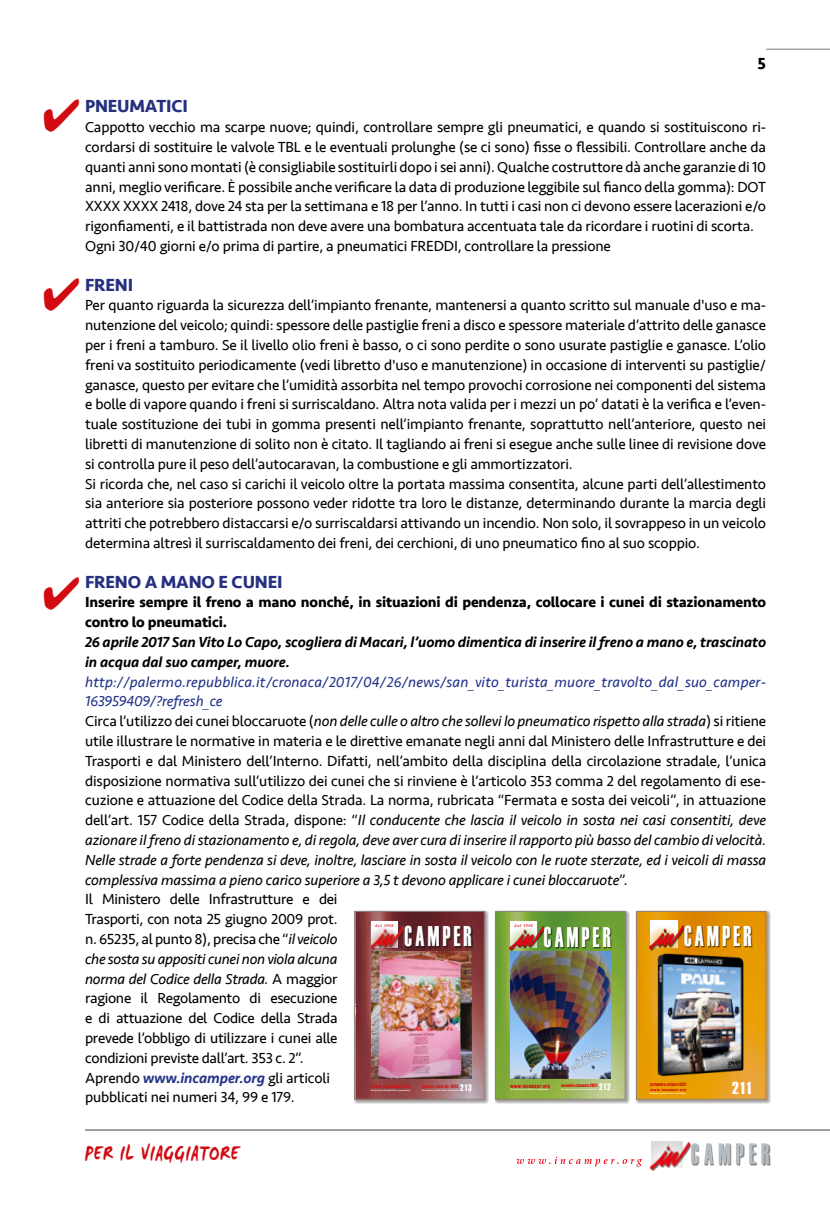
<style>
.page{position:relative;width:830px;height:1212px;background:#fff}
.page>*{position:absolute;margin:0;border:0;box-sizing:border-box;transform-origin:0 0}
.t1{font:28.5px "Haettenschweiler";letter-spacing:.16em;color:#fff;scale:.72 1}
.t2{font:28.35px "Haettenschweiler";letter-spacing:.16em;color:#fff;scale:.72 1}
.t3{font:28.2px "Haettenschweiler";letter-spacing:.16em;color:#fff;scale:.72 1}
.t4{font:700 22.2px "WC Mano Negra Bta";letter-spacing:.05em;color:#d20a11;scale:.81 1}
.t5{font:700 18px "Seravek";letter-spacing:-.01em;color:#253081}
.t6{font:17.1px "Haettenschweiler";color:#fff}
.t7{font:700 16.5px "Seravek";color:#000}
.t8{font:15px/19.8px "Seravek";letter-spacing:-.01em;color:#000}
.t9{font:italic 500 15px/19.8px "Seravek";letter-spacing:-.01em;color:#000}
.t10{font:700 15px/19.8px "Seravek";letter-spacing:-.01em;color:#000}
.t11{font:9.45px "Haettenschweiler";letter-spacing:.12em;color:#fff}
.t12{font:5.4px "Haettenschweiler";letter-spacing:.08em;color:#d30d13}
.t13{font:5.4px "Haettenschweiler";letter-spacing:.08em;color:#d01417}
.t14{font:4.8px "Haettenschweiler";letter-spacing:.02em;color:#d30d13;scale:.95 1}
.t15{font:4.5px "Haettenschweiler";letter-spacing:.03em;color:#d30d13;scale:.95 1}
.t16{font:4.5px "Haettenschweiler";letter-spacing:.055em;color:#d01417}
.t17{font:italic 700 4.2px "Palatino";letter-spacing:.12em;color:#e30613;scale:.95 1}
.t18{font:italic 700 4.2px "Palatino";letter-spacing:.12em;color:#dc0c15;scale:.95 1}
.t19{font:italic 3.45px "Haettenschweiler";color:#d30d13;scale:1.38 1}
.t20{font:700 2.1px "PT Sans";letter-spacing:.045em;color:#fff}
.t21{font:700 2.1px "PT Sans";letter-spacing:.025em;color:#fff}
.s1{font-style:italic;color:#243588}
.s2{font-style:italic}
.s3{font-weight:500;font-style:italic;color:#243588}
.s4{font-size:4.65px}
.s5{font-size:4.8px}
</style>
<div class="page">
<hr style="left:765px;top:49px;width:64px;height:1px;background:#878787">
<hr style="left:85px;top:1129px;width:744px;height:1px;background:#878787">
<div style="left:651px;top:1141px;width:31px;height:27px;background:#dadada"></div>
<div style="left:650px;top:1143px;width:41px;height:28px;background:#000;opacity:.5"></div>
<img style="left:650px;top:1142px;width:39px;height:28px">
<div style="left:691px;top:1143px;width:79px;height:23px;background:#000;opacity:.5"></div>
<svg style="left:691px;top:1143px;width:77px;height:21px"></svg>
<svg style="left:516px;top:1157px;width:125px;height:9px"></svg>
<div style="left:634px;top:909px;width:136px;height:195px;background:#000;opacity:.38"></div>
<img style="left:638px;top:913px;width:125px;height:184px">
<img style="left:655px;top:951px;width:90px;height:127px">
<div style="left:650px;top:920px;width:27px;height:27px;background:#fff"></div>
<div style="left:649px;top:926px;width:35px;height:24px;background:#000;opacity:.5"></div>
<img style="left:649px;top:925px;width:33px;height:24px">
<div style="left:684px;top:926px;width:68px;height:22px;background:#000;opacity:.5"></div>
<div style="left:636px;top:911px;width:129px;height:188px;border:1px solid #8f827d"></div>
<div style="left:493px;top:909px;width:137px;height:195px;background:#000;opacity:.38"></div>
<img style="left:497px;top:913px;width:126px;height:184px">
<div style="left:510px;top:921px;width:27px;height:27px;background:#fff"></div>
<div style="left:510px;top:926px;width:34px;height:25px;background:#000;opacity:.5"></div>
<img style="left:509px;top:926px;width:33px;height:23px">
<div style="left:544px;top:927px;width:68px;height:21px;background:#000;opacity:.5"></div>
<img style="left:510px;top:951px;width:100px;height:127px">
<div style="left:570px;top:1050px;width:37px;height:22px;background:#000;opacity:.5"></div>
<div style="left:574px;top:1046px;width:24px;height:16px;background:#9ac5f2"></div>
<svg style="left:572px;top:1047px;width:34px;height:23px"></svg>
<div style="left:495px;top:911px;width:130px;height:188px;border:1px solid #8f827d"></div>
<div style="left:352px;top:909px;width:137px;height:195px;background:#000;opacity:.38"></div>
<img style="left:356px;top:913px;width:126px;height:184px">
<img style="left:371px;top:921px;width:27px;height:5px">
<img style="left:370px;top:926px;width:35px;height:25px">
<img style="left:370px;top:926px;width:33px;height:23px">
<svg style="left:371px;top:926px;width:27px;height:1px"></svg>
<img style="left:405px;top:926px;width:68px;height:22px">
<img style="left:371px;top:951px;width:100px;height:128px">
<div style="left:354px;top:911px;width:130px;height:188px;border:1px solid #8f827d"></div>
<p class="t7" style="left:757px;top:51px;width:10px">5</p>
<p class="t5" style="left:85px;top:92px;width:104px">PNEUMATICI</p>
<p class="t8" style="left:85px;top:117px;width:682px">Cappotto vecchio ma scarpe nuove; quindi, controllare sempre gli pneumatici, e quando si sostituiscono ri&shy;cordarsi di sostituire le valvole TBL e le eventuali prolunghe (se ci sono) fisse o flessibili. Controllare anche da quanti anni sono montati (è consigliabile sostituirli dopo i sei anni). Qualche costruttore dà anche garanzie di 10 anni, meglio verificare. È possibile anche verificare la data di produzione leggibile sul fianco della gomma): DOT XXXX XXXX 2418, dove 24 sta per la settimana e 18 per l’anno. In tutti i casi non ci devono essere lacerazioni e/o rigonfiamenti, e il battistrada non deve avere una bombatura accentuata tale da ricordare i ruotini di scorta.<br>Ogni 30/40 giorni e/o prima di partire, a pneumatici FREDDI, controllare la pressione</p>
<p class="t5" style="left:85px;top:270px;width:50px">FRENI</p>
<p class="t8" style="left:85px;top:295px;width:682px">Per quanto riguarda la sicurezza dell’impianto frenante, mantenersi a quanto scritto sul manuale d'uso e ma&shy;nutenzione del veicolo; quindi: spessore delle pastiglie freni a disco e spessore materiale d’attrito delle ganasce per i freni a tamburo. Se il livello olio freni è basso, o ci sono perdite o sono usurate pastiglie e ganasce. L’olio freni va sostituito periodicamente (vedi libretto d'uso e manutenzione) in occasione di interventi su pastiglie/ ganasce, questo per evitare che l’umidità assorbita nel tempo provochi corrosione nei componenti del sistema e bolle di vapore quando i freni si surriscaldano. Altra nota valida per i mezzi un po’ datati è la verifica e l’even&shy;tuale sostituzione dei tubi in gomma presenti nell’impianto frenante, soprattutto nell’anteriore, questo nei libretti di manutenzione di solito non è citato. Il tagliando ai freni si esegue anche sulle linee di revisione dove si controlla pure il peso dell’autocaravan, la combustione e gli ammortizzatori.<br>Si ricorda che, nel caso si carichi il veicolo oltre la portata massima consentita, alcune parti dell’allestimento sia anteriore sia posteriore possono veder ridotte tra loro le distanze, determinando durante la marcia degli attriti che potrebbero distaccarsi e/o surriscaldarsi attivando un incendio. Non solo, il sovrappeso in un veicolo determina altresì il surriscaldamento dei freni, dei cerchioni, di uno pneumatico fino al suo scoppio.</p>
<p class="t5" style="left:85px;top:567px;width:199px">FRENO A MANO E CUNEI</p>
<p class="t10" style="left:85px;top:592px;width:682px">Inserire sempre il freno a mano nonché, in situazioni di pendenza, collocare i cunei di stazionamento contro lo pneumatici.</p>
<p class="t9" style="left:85px;top:632px;width:682px">26 aprile 2017 San Vito Lo Capo, scogliera di Macari, l’uomo dimentica di inserire il freno a mano e, trascinato in acqua dal suo camper, muore.</p>
<p class="t8" style="left:85px;top:672px;width:682px"><span class="s1">http://palermo.repubblica.it/cronaca/2017/04/26/news/san_vito_turista_muore_travolto_dal_suo_camper-163959409/?refresh_ce<br></span>Circa l’utilizzo dei cunei bloccaruote (<span class="s2">non delle culle o altro che sollevi lo pneumatico rispetto alla strada</span>) si ritiene utile illustrare le normative in materia e le direttive emanate negli anni dal Ministero delle Infrastrutture e dei Trasporti e dal Ministero dell’Interno. Difatti, nell’ambito della disciplina della circolazione stradale, l’unica disposizione normativa sull’utilizzo dei cunei che si rinviene è l’articolo 353 comma 2 del regolamento di ese&shy;cuzione e attuazione del Codice della Strada. La norma, rubricata “Fermata e sosta dei veicoli”, in attuazione dell’art. 157 Codice della Strada, dispone: “<span class="s2">Il conducente che lascia il veicolo in sosta nei casi consentiti, deve azionare il freno di stazionamento e, di regola, deve aver cura di inserire il rapporto più basso del cambio di velocità.<br>Nelle strade a forte pendenza si deve, inoltre, lasciare in sosta il veicolo con le ruote sterzate, ed i veicoli di massa complessiva massima a pieno carico superiore a 3,5 t devono applicare i cunei bloccaruote</span>”.<br>Il Ministero delle Infrastrutture e dei<br>Trasporti, con nota 25 giugno 2009 prot.<br>n. 65235, al punto 8), precisa che “<span class="s2">il veicolo<br>che sosta su appositi cunei non viola alcuna<br>norma del Codice della Strada.</span> A maggior<br>ragione il Regolamento di esecuzione<br>e di attuazione del Codice della Strada<br>prevede l’obbligo di utilizzare i cunei alle<br>condizioni previste dall’art. 353 c. 2”.<br>Aprendo <span class="s3">www.incamper.org</span> gli articoli<br>pubblicati nei numeri 34, 99 e 179.</p>
<p class="t18" style="left:375px;top:922px;width:21px">dal 1988</p>
<p class="t17" style="left:514px;top:922px;width:21px">dal 1988</p>
<h1 class="t1" style="left:683px;top:920px;width:95px">CAMPER</h1>
<h2 class="t2" style="left:404px;top:920px;width:95px">CAMPER</h2>
<h3 class="t3" style="left:543px;top:921px;width:94px">CAMPER</h3>
<p class="t6" style="left:731px;top:1078px;width:20px">211</p>
<p class="t14" style="left:650px;top:1082px;width:39px">settembre-ottobre 2022</p>
<p class="t19" style="left:650px;top:1088px;width:28px">www.incamper.org</p>
<p class="t21" style="left:650px;top:1092px;width:37px">Esemplare gratuito fuori commercio</p>
<p class="t11" style="left:599px;top:1082px;width:13px">212</p>
<p class="t12" style="left:510px;top:1083px;width:41px">www.incamper.org</p>
<p class="t20" style="left:510px;top:1088px;width:40px">Rivista priva di pubblicità a pagamento</p>
<p class="t15" style="left:561px;top:1083px;width:39px">novembre-dicembre <span class="s4">2022</span></p>
<p class="t20" style="left:561px;top:1088px;width:38px">Esemplare gratuito fuori commercio</p>
<p class="t11" style="left:460px;top:1082px;width:13px">213</p>
<p class="t13" style="left:371px;top:1083px;width:41px">www.incamper.org</p>
<p class="t20" style="left:371px;top:1088px;width:41px">Rivista priva di pubblicità a pagamento</p>
<p class="t16" style="left:422px;top:1083px;width:38px">gennaio-febbraio <span class="s5">2023</span></p>
<p class="t20" style="left:422px;top:1088px;width:38px">Esemplare gratuito fuori commercio</p>
<h3 class="t4" style="left:85px;top:1138px;width:192px">PER IL VIAGGIATORE</h3>
</div>
